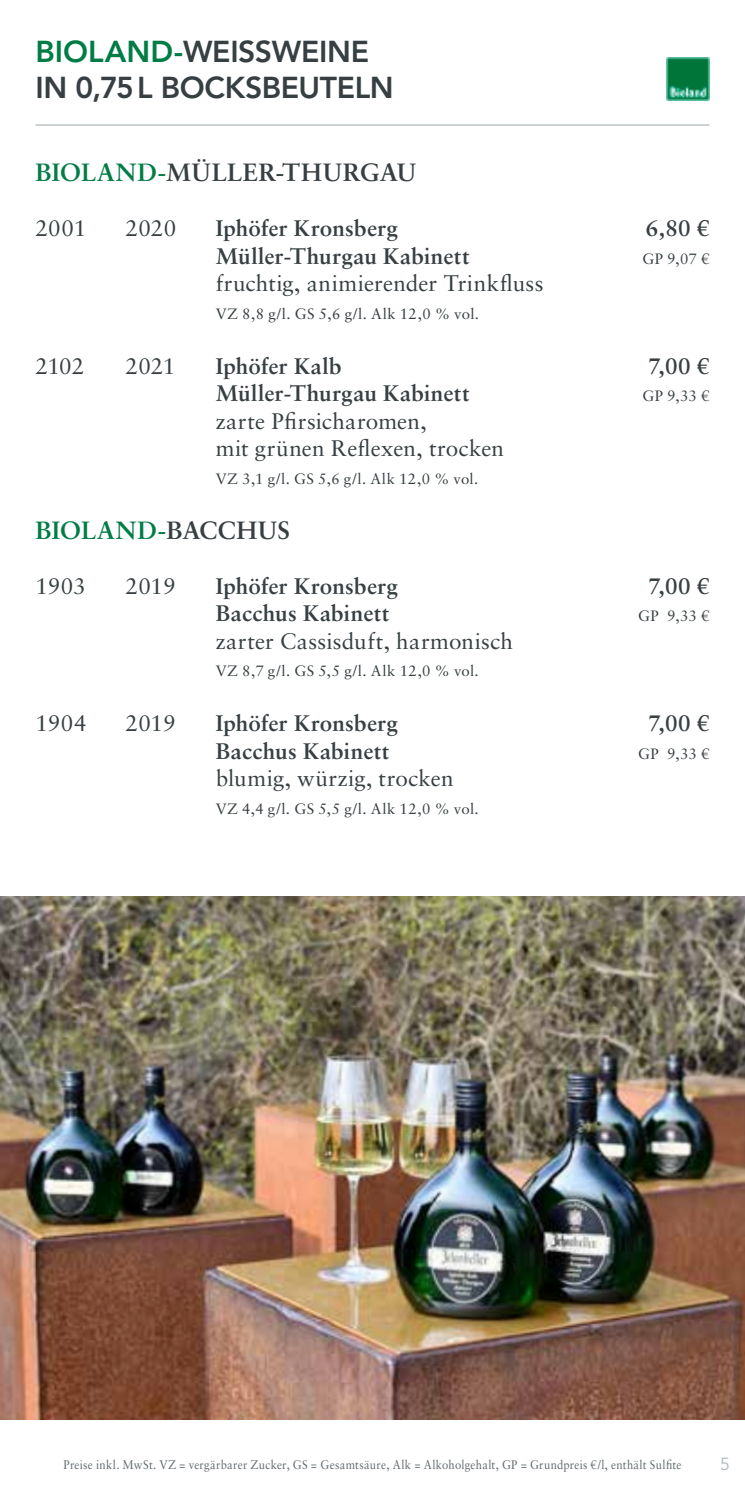
<style>
.page{position:relative;width:745px;height:1489px;background:#fff}
.page>*{position:absolute;margin:0;border:0;box-sizing:border-box;transform-origin:0 0}
.t1{font:800 30px/36px "Avenir LT Std";letter-spacing:-.01em;color:#373f42}
.t2{font:700 25px "Sabon LT Std";letter-spacing:.015em;color:#373f42}
.t3{font:700 25px "Sabon LT Std";letter-spacing:.005em;color:#007c45}
.t4{font:22.5px/27.5px "Sabon LT Std";letter-spacing:.01em;color:#373f42}
.t5{font:700 22.5px "Sabon LT Std";letter-spacing:.01em;color:#373f42}
.t6{font:17.5px "Avenir";color:#b0b8bc}
.t7{font:15px "Sabon LT Std";letter-spacing:.035em;color:#373f42}
.t8{font:12.5px "Sabon LT Std";letter-spacing:.025em;color:#616a6e;scale:.9 1}
.s1{color:#007c45}
.s2{color:#373f42}
</style>
<div class="page">
<hr style="left:35px;top:124px;width:674px;height:2px;background:#b0b8bc">
<img style="left:0;top:896px;width:744px;height:522px">
<img style="left:666px;top:58px;width:43px;height:42px">
<h1 class="t1" style="left:35px;top:34px;width:359px"><span class="s1">BIOLAND-</span>WEISSWEINE<br>IN 0,75L BOCKSBEUTELN</h1>
<p class="t2" style="left:35px;top:157px;width:382px"><span class="s1">BIOLAND-</span>MÜLLER-THURGAU</p>
<p class="t4" style="left:35px;top:214px;width:52px">2001</p>
<p class="t4" style="left:125px;top:214px;width:52px">2020</p>
<p class="t5" style="left:215px;top:214px;width:184px">Iphöfer Kronsberg</p>
<p class="t5" style="left:645px;top:214px;width:65px">6,80 €</p>
<p class="t5" style="left:215px;top:242px;width:255px">Müller-Thurgau Kabinett</p>
<p class="t7" style="left:642px;top:249px;width:68px">GP 9,07 €</p>
<p class="t4" style="left:215px;top:269px;width:329px">fruchtig, animierender Trinkfluss</p>
<p class="t7" style="left:215px;top:304px;width:265px">VZ 8,8 g/l. GS 5,6 g/l. Alk 12,0 % vol.</p>
<p class="t4" style="left:35px;top:352px;width:50px">2102</p>
<p class="t4" style="left:125px;top:352px;width:51px">2021</p>
<p class="t5" style="left:215px;top:352px;width:127px">Iphöfer Kalb</p>
<p class="t5" style="left:648px;top:352px;width:63px">7,00 €</p>
<p class="t5" style="left:215px;top:379px;width:255px">Müller-Thurgau Kabinett</p>
<p class="t7" style="left:642px;top:387px;width:68px">GP 9,33 €</p>
<p class="t4" style="left:215px;top:407px;width:290px">zarte Pfirsicharomen,<br>mit grünen Reflexen, trocken</p>
<p class="t7" style="left:215px;top:469px;width:264px">VZ 3,1 g/l. GS 5,6 g/l. Alk 12,0 % vol.</p>
<p class="t3" style="left:35px;top:514px;width:256px">BIOLAND-<span class="s2">BACCHUS</span></p>
<p class="t4" style="left:35px;top:572px;width:52px">1903</p>
<p class="t4" style="left:125px;top:572px;width:51px">2019</p>
<p class="t5" style="left:215px;top:572px;width:184px">Iphöfer Kronsberg</p>
<p class="t5" style="left:648px;top:572px;width:63px">7,00 €</p>
<p class="t5" style="left:215px;top:599px;width:175px">Bacchus Kabinett</p>
<p class="t7" style="left:638px;top:607px;width:73px">GP 9,33 €</p>
<p class="t4" style="left:215px;top:627px;width:299px">zarter Cassisduft, harmonisch</p>
<p class="t7" style="left:215px;top:662px;width:264px">VZ 8,7 g/l. GS 5,5 g/l. Alk 12,0 % vol.</p>
<p class="t4" style="left:35px;top:709px;width:53px">1904</p>
<p class="t4" style="left:125px;top:709px;width:51px">2019</p>
<p class="t5" style="left:215px;top:709px;width:184px">Iphöfer Kronsberg</p>
<p class="t5" style="left:648px;top:709px;width:63px">7,00 €</p>
<p class="t5" style="left:215px;top:737px;width:175px">Bacchus Kabinett</p>
<p class="t7" style="left:638px;top:744px;width:73px">GP 9,33 €</p>
<p class="t4" style="left:215px;top:764px;width:239px">blumig, würzig, trocken</p>
<p class="t7" style="left:215px;top:799px;width:264px">VZ 4,4 g/l. GS 5,5 g/l. Alk 12,0 % vol.</p>
<p class="t8" style="left:63px;top:1456px;width:687px">Preise inkl. MwSt. VZ = vergärbarer Zucker, GS = Gesamtsäure, Alk = Alkoholgehalt, GP = Grundpreis €/l, enthält Sulfite</p>
<p class="t6" style="left:719px;top:1453px;width:11px">5</p>
</div>
